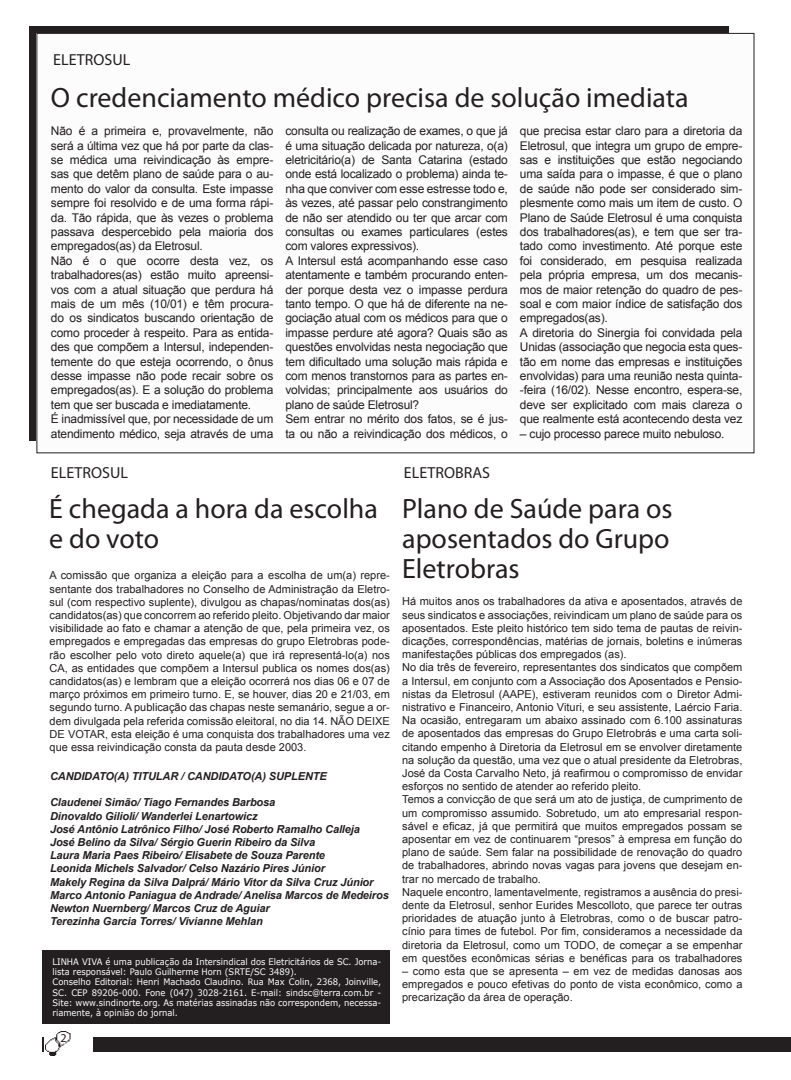
<style>
.page{position:relative;width:791px;height:1080px;background:#fff}
.page>*{position:absolute;margin:0;border:0;box-sizing:border-box;transform-origin:0 0}
.t1{font:28px/30px "Myriad Pro";color:#231f20;text-align:justify}
.t2{font:16px "Myriad Pro";color:#231f20}
.t3{font:12px/14.4px "Arial";letter-spacing:-.015em;color:#231f20}
.t4{font:12px "Myriad Pro";color:#231f20}
.t5{font:11px/13.2px "Arial";color:#231f20;text-align:justify}
.t6{font:italic 700 11px/13.2px "Arial";letter-spacing:-.01em;color:#231f20}
.t7{font:9px/10.1px "Verdana";color:#fff;scale:.93 1}
</style>
<div class="page">
<div style="left:43px;top:1037px;width:748px;height:15px;background:#231f20"></div>
<img style="left:44px;top:1032px;width:48px;height:24px">
<div style="left:29px;top:27px;width:699px;height:414px;background:#231f20"></div>
<div style="left:37px;top:33px;width:717px;height:420px;background:#fcfcfc"></div>
<div style="left:43px;top:950px;width:347px;height:73px;background:#231f20"></div>
<h2 class="t2" style="left:53px;top:50px;width:78px">ELETROSUL</h2>
<h1 class="t1" style="left:51px;top:82px;width:639px">O credenciamento médico precisa de solução imediata</h1>
<p class="t3" style="left:51px;top:124px;width:224px">Não é a primeira e, provavelmente, não será a última vez que há por parte da clas&shy;se médica uma reivindicação às empre&shy;sas que detêm plano de saúde para o au&shy;mento do valor da consulta. Este impasse sempre foi resolvido e de uma forma rápi&shy;da. Tão rápida, que às vezes o problema passava despercebido pela maioria dos empregados(as) da Eletrosul.<br>Não é o que ocorre desta vez, os trabalhadores(as) estão muito apreensi&shy;vos com a atual situação que perdura há mais de um mês (10/01) e têm procura&shy;do os sindicatos buscando orientação de como proceder à respeito. Para as entida&shy;des que compõem a Intersul, independen&shy;temente do que esteja ocorrendo, o ônus desse impasse não pode recair sobre os empregados(as). E a solução do problema tem que ser buscada e imediatamente.<br>É inadmissível que, por necessidade de um atendimento médico, seja através de uma</p>
<p class="t3" style="left:285px;top:124px;width:224px">consulta ou realização de exames, o que já é uma situação delicada por natureza, o(a) eletricitário(a) de Santa Catarina (estado onde está localizado o problema) ainda te&shy;nha que conviver com esse estresse todo e, às vezes, até passar pelo constrangimento de não ser atendido ou ter que arcar com consultas ou exames particulares (estes com valores expressivos).<br>A Intersul está acompanhando esse caso atentamente e também procurando enten&shy;der porque desta vez o impasse perdura tanto tempo. O que há de diferente na ne&shy;gociação atual com os médicos para que o impasse perdure até agora? Quais são as questões envolvidas nesta negociação que tem dificultado uma solução mais rápida e com menos transtornos para as partes en&shy;volvidas; principalmente aos usuários do plano de saúde Eletrosul?<br>Sem entrar no mérito dos fatos, se é jus&shy;ta ou não a reivindicação dos médicos, o</p>
<p class="t3" style="left:520px;top:124px;width:224px">que precisa estar claro para a diretoria da Eletrosul, que integra um grupo de empre&shy;sas e instituições que estão negociando uma saída para o impasse, é que o plano de saúde não pode ser considerado sim&shy;plesmente como mais um item de custo. O Plano de Saúde Eletrosul é uma conquista dos trabalhadores(as), e tem que ser tra&shy;tado como investimento. Até porque este foi considerado, em pesquisa realizada pela própria empresa, um dos mecanis&shy;mos de maior retenção do quadro de pes&shy;soal e com maior índice de satisfação dos empregados(as).<br>A diretoria do Sinergia foi convidada pela Unidas (associação que negocia esta ques&shy;tão em nome das empresas e instituições envolvidas) para uma reunião nesta quinta--feira (16/02). Nesse encontro, espera-se, deve ser explicitado com mais clareza o que realmente está acontecendo desta vez</p>
<p class="t3" style="left:520px;top:426px;width:206px">– cujo processo parece muito nebuloso.</p>
<h2 class="t2" style="left:51px;top:463px;width:78px">ELETROSUL</h2>
<h1 class="t1" style="left:49px;top:493px;width:330px">É chegada a hora da escolha e do voto</h1>
<p class="t5" style="left:50px;top:569px;width:342px">A comissão que organiza a eleição para a escolha de um(a) repre&shy;sentante dos trabalhadores no Conselho de Administração da Eletro&shy;sul (com respectivo suplente), divulgou as chapas/nominatas dos(as) candidatos(as) que concorrem ao referido pleito. Objetivando dar maior visibilidade ao fato e chamar a atenção de que, pela primeira vez, os empregados e empregadas das empresas do grupo Eletrobras pode&shy;rão escolher pelo voto direto aquele(a) que irá representá-lo(a) nos CA, as entidades que compõem a Intersul publica os nomes dos(as) candidatos(as) e lembram que a eleição ocorrerá nos dias 06 e 07 de março próximos em primeiro turno. E, se houver, dias 20 e 21/03, em segundo turno. A publicação das chapas neste semanário, segue a or&shy;dem divulgada pela referida comissão eleitoral, no dia 14. NÃO DEIXE DE VOTAR, esta eleição é uma conquista dos trabalhadores uma vez que essa reivindicação consta da pauta desde 2003.</p>
<p class="t6" style="left:50px;top:770px;width:278px">CANDIDATO(A) TITULAR / CANDIDATO(A) SUPLENTE</p>
<p class="t6" style="left:50px;top:796px;width:340px">Claudenei Simão/ Tiago Fernandes Barbosa<br>Dinovaldo Gilioli/ Wanderlei Lenartowicz<br>José Antônio Latrônico Filho/ José Roberto Ramalho Calleja<br>José Belino da Silva/ Sérgio Guerin Ribeiro da Silva<br>Laura Maria Paes Ribeiro/ Elisabete de Souza Parente<br>Leonida Michels Salvador/ Celso Nazário Pires Júnior<br>Makely Regina da Silva Dalprá/ Mário Vitor da Silva Cruz Júnior Marco Antonio Paniagua de Andrade/ Anelisa Marcos de Medeiros Newton Nuernberg/ Marcos Cruz de Aguiar<br>Terezinha Garcia Torres/ Vivianne Mehlan</p>
<p class="t7" style="left:53px;top:957px;width:355px">LINHA VIVA é uma publicação da Intersindical dos Eletricitários de SC. Jorna&shy;lista responsável: Paulo Guilherme Horn (SRTE/SC 3489).<br>Conselho Editorial: Henri Machado Claudino. Rua Max Colin, 2368, Joinville, SC. CEP 89206-000. Fone (047) 3028-2161. E-mail: sindsc@terra.com.br - Site: www.sindinorte.org. As matérias assinadas não correspondem, necessa&shy;riamente, à opinião do jornal.</p>
<p class="t4" style="left:61px;top:1030px;width:8px">2</p>
<h2 class="t2" style="left:404px;top:463px;width:88px">ELETROBRAS</h2>
<h1 class="t1" style="left:402px;top:493px;width:272px">Plano de Saúde para os aposentados do Grupo Eletrobras</h1>
<p class="t5" style="left:402px;top:595px;width:342px;text-align:left">Há muitos anos os trabalhadores da ativa e aposentados, através de seus sindicatos e associações, reivindicam um plano de saúde para os aposentados. Este pleito histórico tem sido tema de pautas de reivin&shy;dicações, correspondências, matérias de jornais, boletins e inúmeras manifestações públicas dos empregados (as).<br>No dia três de fevereiro, representantes dos sindicatos que compõem a Intersul, em conjunto com a Associação dos Aposentados e Pensio&shy;nistas da Eletrosul (AAPE), estiveram reunidos com o Diretor Admi&shy;nistrativo e Financeiro, Antonio Vituri, e seu assistente, Laércio Faria.<br>Na ocasião, entregaram um abaixo assinado com 6.100 assinaturas de aposentados das empresas do Grupo Eletrobrás e uma carta soli&shy;citando empenho à Diretoria da Eletrosul em se envolver diretamente na solução da questão, uma vez que o atual presidente da Eletrobras, José da Costa Carvalho Neto, já reafirmou o compromisso de envidar esforços no sentido de atender ao referido pleito.<br>Temos a convicção de que será um ato de justiça, de cumprimento de um compromisso assumido. Sobretudo, um ato empresarial respon&shy;sável e eficaz, já que permitirá que muitos empregados possam se aposentar em vez de continuarem “presos” à empresa em função do plano de saúde. Sem falar na possibilidade de renovação do quadro de trabalhadores, abrindo novas vagas para jovens que desejam en&shy;trar no mercado de trabalho.<br>Naquele encontro, lamentavelmente, registramos a ausência do presi&shy;dente da Eletrosul, senhor Eurides Mescolloto, que parece ter outras prioridades de atuação junto à Eletrobras, como o de buscar patro&shy;cínio para times de futebol. Por fim, consideramos a necessidade da diretoria da Eletrosul, como um TODO, de começar a se empenhar em questões econômicas sérias e benéficas para os trabalhadores</p>
<p class="t5" style="left:402px;top:965px;width:342px">– como esta que se apresenta – em vez de medidas danosas aos empregados e pouco efetivas do ponto de vista econômico, como a precarização da área de operação.</p>
</div>
